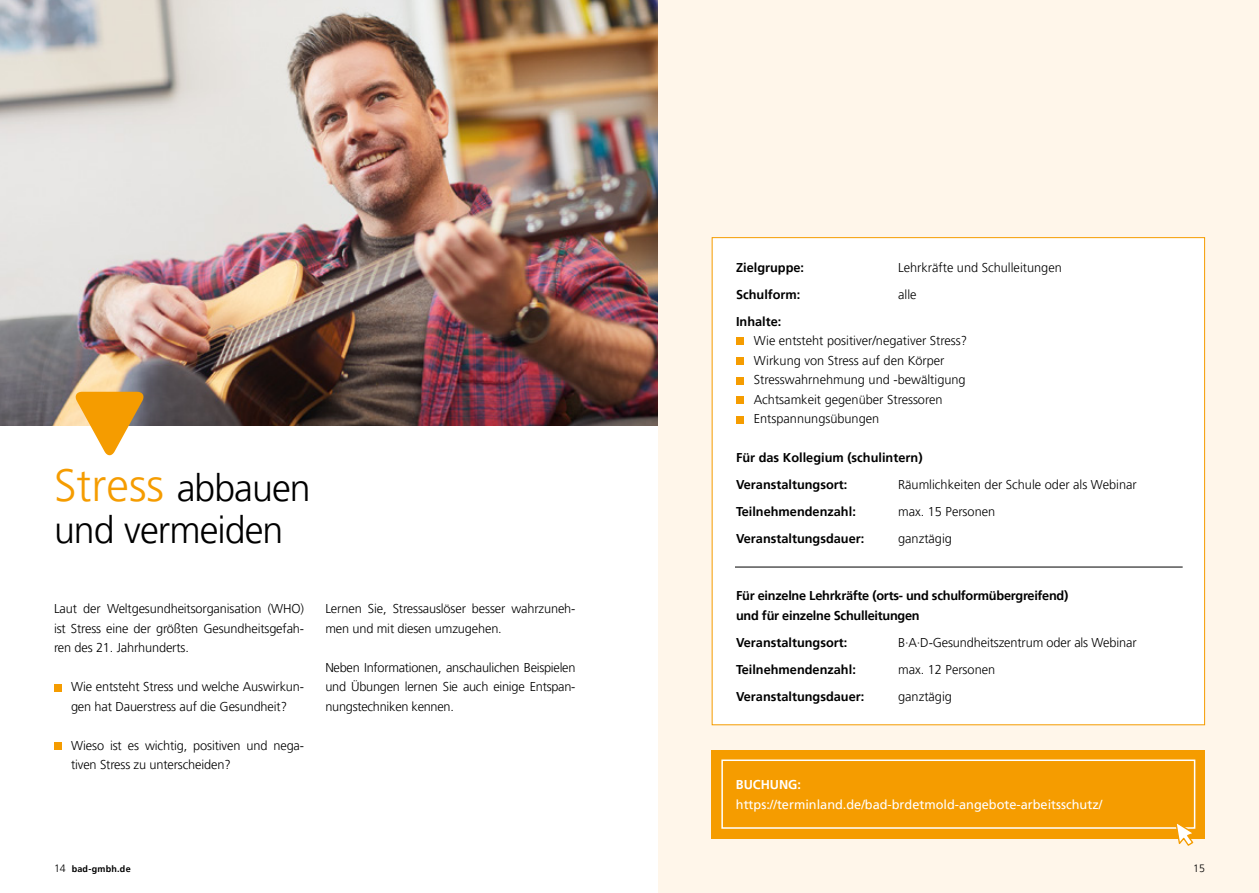
<style>
.page{position:relative;width:1259px;height:893px;background:#fff}
.page>*{position:absolute;margin:0;border:0;box-sizing:border-box;transform-origin:0 0}
.t1{font:300 37.5px/42px "Frutiger LT Pro";letter-spacing:-.025em;color:#000}
.t2{font:300 12.75px/19.5px "Frutiger LT Pro";letter-spacing:-.01em;color:#000}
.t3{font:700 12.75px/27px "Frutiger LT Pro";color:#000}
.t4{font:700 12.75px/19.5px "Frutiger LT Pro";letter-spacing:-.02em;color:#000}
.t5{font:12.75px "Frutiger LT Pro";color:#fff}
.t6{font:700 12.75px "Frutiger LT Pro";color:#fff}
.t7{font:300 10.65px "Frutiger LT Pro";color:#000}
.t8{font:700 9px "Frutiger LT Pro";letter-spacing:.025em;color:#000}
.s1{font-size:45px;color:#f59c00}
.s2{font-weight:300;font-size:10.65px}
</style>
<div class="page">
<img style="left:0;top:0;width:659px;height:425px">
<svg style="left:74px;top:392px;width:71px;height:64px"></svg>
<div style="left:659px;top:0;width:600px;height:893px;background:#fff6ea"></div>
<div style="left:712px;top:750px;width:493px;height:88px;background:#f59c00"></div>
<div style="left:721px;top:759px;width:474px;height:70px;border:2px solid #fff"></div>
<div style="left:712px;top:237px;width:493px;height:488px;background:#fff;border:1px solid #f59c00"></div>
<div style="left:736px;top:338px;width:7px;height:7px;background:#f59c00"></div>
<div style="left:54px;top:684px;width:7px;height:8px;background:#f59c00"></div>
<div style="left:54px;top:743px;width:7px;height:7px;background:#f59c00"></div>
<div style="left:736px;top:377px;width:7px;height:7px;background:#f59c00"></div>
<div style="left:736px;top:397px;width:7px;height:7px;background:#f59c00"></div>
<div style="left:736px;top:416px;width:7px;height:7px;background:#f59c00"></div>
<div style="left:736px;top:357px;width:7px;height:8px;background:#f59c00"></div>
<hr style="left:735px;top:567px;width:447px;height:1px;background:#000">
<svg style="left:1174px;top:820px;width:22px;height:26px"></svg>
<h1 class="t1" style="left:54px;top:467px;width:258px"><span class="s1">Stress</span> abbauen und vermeiden</h1>
<p class="t2" style="left:54px;top:599px;width:252px;text-align:justify">Laut der Weltgesundheitsorganisation (WHO) ist Stress eine der größten Gesundheitsgefah&shy;ren des 21. Jahrhunderts.</p>
<p class="t2" style="left:71px;top:677px;width:234px">Wie entsteht Stress und welche Auswirkun&shy;gen hat Dauerstress auf die Gesundheit?</p>
<p class="t2" style="left:71px;top:736px;width:235px">Wieso ist es wichtig, positiven und nega&shy;tiven Stress zu unterscheiden?</p>
<p class="t2" style="left:325px;top:599px;width:252px">Lernen Sie, Stressauslöser besser wahrzuneh&shy;men und mit diesen umzugehen.</p>
<p class="t2" style="left:325px;top:658px;width:252px;text-align:justify">Neben Informationen, anschaulichen Beispielen und Übungen lernen Sie auch einige Entspan&shy;nungstechniken kennen.</p>
<p class="t8" style="left:54px;top:863px;width:78px"><span class="s2">14</span> bad-gmbh.de</p>
<p class="t3" style="left:736px;top:254px;width:70px">Zielgruppe:</p>
<p class="t2" style="left:898px;top:258px;width:165px">Lehrkräfte und Schulleitungen</p>
<p class="t3" style="left:736px;top:281px;width:66px">Schulform:</p>
<p class="t2" style="left:898px;top:285px;width:20px">alle</p>
<p class="t3" style="left:736px;top:308px;width:47px">Inhalte:</p>
<p class="t2" style="left:754px;top:331px;width:215px">Wie entsteht positiver/negativer Stress?<br>Wirkung von Stress auf den Körper Stresswahrnehmung und -bewältigung Achtsamkeit gegenüber Stressoren Entspannungsübungen</p>
<p class="t3" style="left:736px;top:444px;width:188px">Für das Kollegium (schulintern)<br>Veranstaltungsort:</p>
<p class="t2" style="left:898px;top:475px;width:240px">Räumlichkeiten der Schule oder als Webinar</p>
<p class="t3" style="left:736px;top:498px;width:121px">Teilnehmendenzahl:</p>
<p class="t2" style="left:898px;top:502px;width:99px">max. 15 Personen</p>
<p class="t3" style="left:736px;top:525px;width:130px">Veranstaltungsdauer:</p>
<p class="t2" style="left:898px;top:529px;width:55px">ganztägig</p>
<p class="t4" style="left:736px;top:586px;width:334px">Für einzelne Lehrkräfte (orts- und schulformübergreifend) und für einzelne Schulleitungen</p>
<p class="t3" style="left:736px;top:629px;width:113px">Veranstaltungsort:</p>
<p class="t2" style="left:898px;top:633px;width:240px">B∙A∙D-Gesundheitszentrum oder als Webinar</p>
<p class="t3" style="left:736px;top:656px;width:121px">Teilnehmendenzahl:</p>
<p class="t2" style="left:898px;top:660px;width:99px">max. 12 Personen</p>
<p class="t3" style="left:736px;top:683px;width:130px">Veranstaltungsdauer:</p>
<p class="t2" style="left:898px;top:687px;width:55px">ganztägig</p>
<p class="t6" style="left:736px;top:777px;width:67px">BUCHUNG:</p>
<p class="t5" style="left:736px;top:797px;width:368px">https://terminland.de/bad-brdetmold-angebote-arbeitsschutz/</p>
<p class="t7" style="left:1193px;top:862px;width:13px">15</p>
</div>
